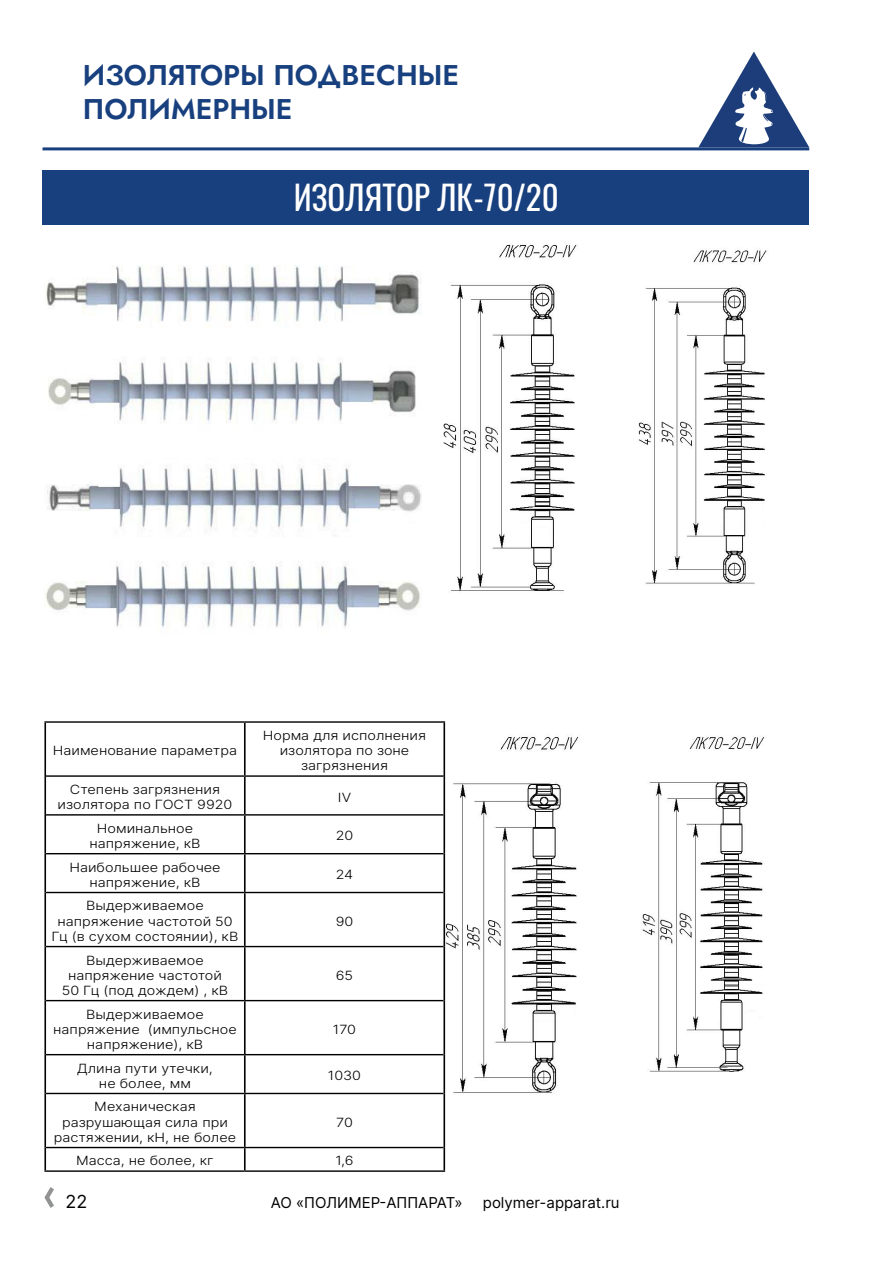
<style>
.page{position:relative;width:893px;height:1262px;background:#fff}
.page>*{position:absolute;margin:0;border:0;box-sizing:border-box;transform-origin:0 0}
.Название_изделия{font:33px "Oswald";color:#fff}
.Заголовки{font:28.5px "Jost";color:#18407e}
.t1{font:18px "Inter V";color:#000}
.t2{font:15px "Inter V";color:#000}
.Текст_таблиц{font:12.75px/15.3px "Inter V";color:#000;text-align:center;scale:1.13 1}
</style>
<div class="page">
<div style="left:43px;top:171px;width:766px;height:54px;background:#18407e"></div>
<hr style="left:43px;top:147px;width:766px;height:3px;background:#18407e">
<svg style="left:44px;top:1187px;width:10px;height:20px"></svg>
<svg style="left:698px;top:52px;width:111px;height:95px"></svg>
<img style="left:44px;top:265px;width:377px;height:57px">
<img style="left:48px;top:361px;width:368px;height:62px">
<img style="left:47px;top:466px;width:374px;height:65px">
<img style="left:44px;top:562px;width:376px;height:66px">
<img style="left:443px;top:245px;width:136px;height:927px">
<img style="left:642px;top:737px;width:122px;height:335px">
<img style="left:638px;top:250px;width:129px;height:334px">
<hr style="left:44px;top:721px;width:201px;height:1px;background:#000">
<hr style="left:245px;top:721px;width:200px;height:1px;background:#000">
<hr style="left:46px;top:775px;width:199px;height:1px;background:#000">
<hr style="left:245px;top:775px;width:198px;height:1px;background:#000">
<hr style="left:46px;top:814px;width:199px;height:1px;background:#000">
<hr style="left:245px;top:814px;width:198px;height:1px;background:#000">
<hr style="left:46px;top:853px;width:199px;height:1px;background:#000">
<hr style="left:245px;top:853px;width:198px;height:1px;background:#000">
<hr style="left:46px;top:891px;width:199px;height:2px;background:#000">
<hr style="left:245px;top:891px;width:198px;height:2px;background:#000">
<hr style="left:46px;top:945px;width:199px;height:2px;background:#000">
<hr style="left:245px;top:945px;width:198px;height:2px;background:#000">
<hr style="left:46px;top:1000px;width:199px;height:1px;background:#000">
<hr style="left:245px;top:1000px;width:198px;height:1px;background:#000">
<hr style="left:46px;top:1054px;width:199px;height:1px;background:#000">
<hr style="left:245px;top:1054px;width:198px;height:1px;background:#000">
<hr style="left:46px;top:1092px;width:199px;height:2px;background:#000">
<hr style="left:245px;top:1092px;width:198px;height:2px;background:#000">
<hr style="left:46px;top:1146px;width:199px;height:2px;background:#000">
<hr style="left:245px;top:1146px;width:198px;height:2px;background:#000">
<hr style="left:44px;top:1170px;width:201px;height:1px;background:#000">
<hr style="left:245px;top:1170px;width:200px;height:1px;background:#000">
<hr style="left:44px;top:722px;width:2px;height:54px;background:#000">
<hr style="left:244px;top:722px;width:1px;height:53px;background:#000">
<hr style="left:443px;top:722px;width:2px;height:54px;background:#000">
<hr style="left:44px;top:776px;width:2px;height:39px;background:#000">
<hr style="left:244px;top:776px;width:1px;height:38px;background:#000">
<hr style="left:443px;top:776px;width:2px;height:39px;background:#000">
<hr style="left:44px;top:815px;width:2px;height:38px;background:#000">
<hr style="left:244px;top:815px;width:1px;height:38px;background:#000">
<hr style="left:443px;top:815px;width:2px;height:38px;background:#000">
<hr style="left:44px;top:853px;width:2px;height:39px;background:#000">
<hr style="left:244px;top:854px;width:1px;height:37px;background:#000">
<hr style="left:443px;top:853px;width:2px;height:39px;background:#000">
<hr style="left:44px;top:892px;width:2px;height:54px;background:#000">
<hr style="left:244px;top:893px;width:1px;height:52px;background:#000">
<hr style="left:443px;top:892px;width:2px;height:54px;background:#000">
<hr style="left:44px;top:946px;width:2px;height:54px;background:#000">
<hr style="left:244px;top:947px;width:1px;height:53px;background:#000">
<hr style="left:443px;top:946px;width:2px;height:54px;background:#000">
<hr style="left:44px;top:1000px;width:2px;height:54px;background:#000">
<hr style="left:244px;top:1001px;width:1px;height:53px;background:#000">
<hr style="left:443px;top:1000px;width:2px;height:54px;background:#000">
<hr style="left:44px;top:1054px;width:2px;height:39px;background:#000">
<hr style="left:244px;top:1055px;width:1px;height:37px;background:#000">
<hr style="left:443px;top:1054px;width:2px;height:39px;background:#000">
<hr style="left:44px;top:1093px;width:2px;height:54px;background:#000">
<hr style="left:244px;top:1094px;width:1px;height:52px;background:#000">
<hr style="left:443px;top:1093px;width:2px;height:54px;background:#000">
<hr style="left:44px;top:1147px;width:2px;height:23px;background:#000">
<svg style="left:244px;top:1148px;width:1px;height:22px"></svg>
<hr style="left:443px;top:1147px;width:2px;height:23px;background:#000">
<p class="Заголовки" style="left:83px;top:55px;width:378px">ИЗОЛЯТОРЫ ПОДВЕСНЫЕ</p>
<p class="Заголовки" style="left:83px;top:89px;width:211px">ПОЛИМЕРНЫЕ</p>
<p class="Название_изделия" style="left:294px;top:168px;width:266px">ИЗОЛЯТОР ЛК-70/20</p>
<p class="Текст_таблиц" style="left:53px;top:742px;width:165px">Наименование параметра</p>
<p class="Текст_таблиц" style="left:263px;top:727px;width:146px">Норма для исполнения изолятора по зоне загрязнения</p>
<p class="Текст_таблиц" style="left:58px;top:781px;width:156px">Степень загрязнения изолятора по ГОСТ 9920</p>
<p class="Текст_таблиц" style="left:338px;top:789px;width:13px">IV</p>
<p class="Текст_таблиц" style="left:89px;top:820px;width:100px">Номинальное напряжение, кВ</p>
<p class="Текст_таблиц" style="left:336px;top:828px;width:17px">20</p>
<p class="Текст_таблиц" style="left:69px;top:859px;width:135px">Наибольшее рабочее напряжение, кВ</p>
<p class="Текст_таблиц" style="left:336px;top:866px;width:17px">24</p>
<p class="Текст_таблиц" style="left:52px;top:898px;width:167px">Выдерживаемое напряжение частотой 50<br>Гц (в сухом состоянии), кВ</p>
<p class="Текст_таблиц" style="left:336px;top:913px;width:17px">90</p>
<p class="Текст_таблиц" style="left:62px;top:952px;width:149px">Выдерживаемое напряжение частотой<br>50 Гц (под дождем) , кВ</p>
<p class="Текст_таблиц" style="left:53px;top:1006px;width:164px">Выдерживаемое напряжение (импульсное напряжение), кВ</p>
<p class="Текст_таблиц" style="left:336px;top:967px;width:17px">65</p>
<p class="Текст_таблиц" style="left:333px;top:1021px;width:22px">170</p>
<p class="Текст_таблиц" style="left:77px;top:1060px;width:121px">Длина пути утечки, не более, мм</p>
<p class="Текст_таблиц" style="left:328px;top:1067px;width:31px">1030</p>
<p class="Текст_таблиц" style="left:54px;top:1098px;width:163px">Механическая разрушающая сила при растяжении, кН, не более</p>
<p class="Текст_таблиц" style="left:336px;top:1114px;width:16px">70</p>
<p class="Текст_таблиц" style="left:76px;top:1152px;width:123px">Масса, не более, кг</p>
<p class="Текст_таблиц" style="left:335px;top:1152px;width:17px">1,6</p>
<h3 class="t1" style="left:65px;top:1188px;width:23px">22</h3>
<p class="t2" style="left:271px;top:1191px;width:193px">АО «ПОЛИМЕР-АППАРАТ»</p>
<p class="t2" style="left:483px;top:1191px;width:138px">polymer-apparat.ru</p>
</div>
